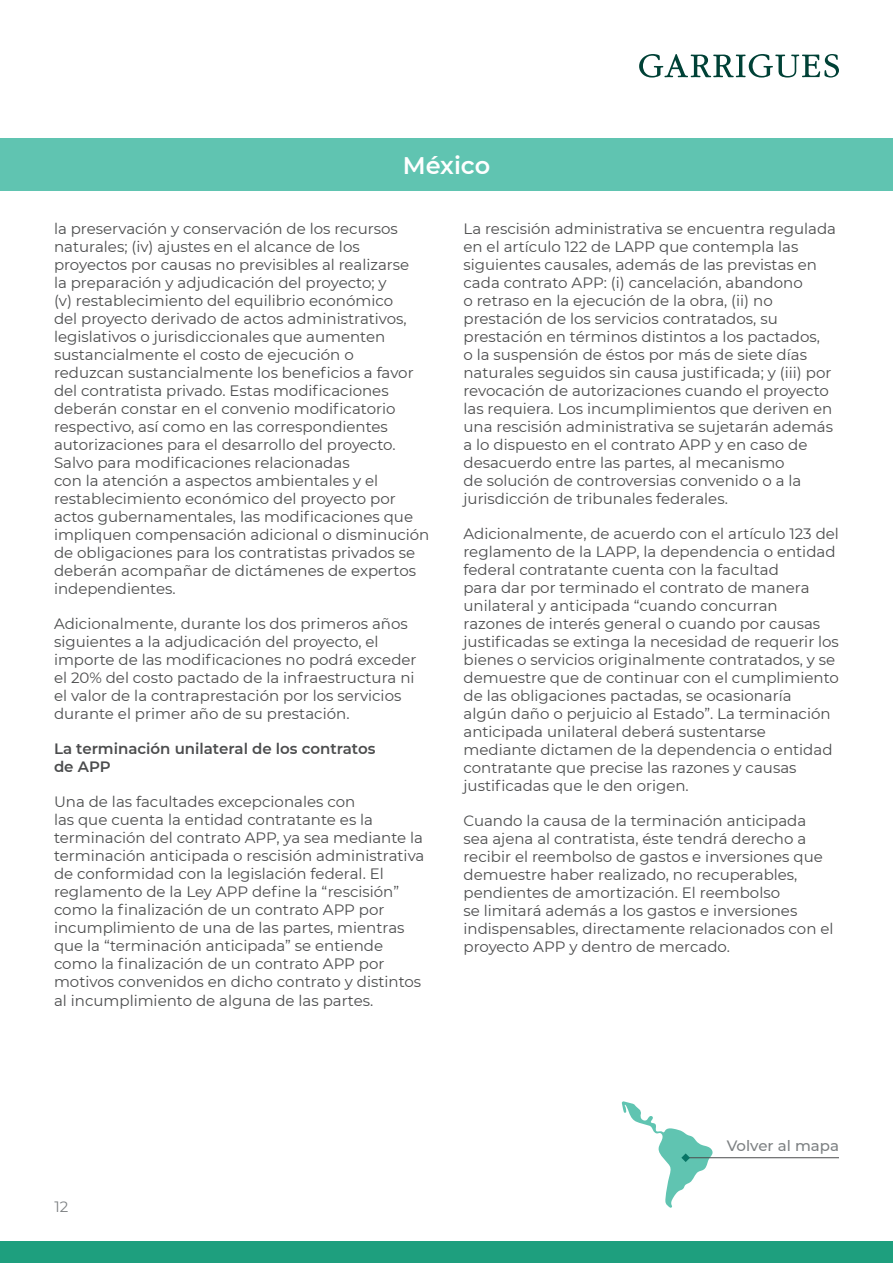
<style>
.page{position:relative;width:893px;height:1263px;background:#fff}
.page>*{position:absolute;margin:0;border:0;box-sizing:border-box;transform-origin:0 0}
.t1{font:600 24px "Montserrat";color:#fff}
.t2{font:15px/18px "Montserrat";color:#4b4c4d}
.t3{font:600 15px/18px "Montserrat";color:#4b4c4d}
.t4{font:500 15px "Montserrat";color:#7d8183}
.t5{font:15px "Montserrat";color:#7d8183}
</style>
<div class="page">
<svg style="left:639px;top:54px;width:200px;height:24px"></svg>
<div style="left:0;top:1242px;width:893px;height:21px;background:#1e9f7e"></div>
<div style="left:0;top:138px;width:893px;height:52px;background:#60c4b1"></div>
<hr style="left:687px;top:1157px;width:152px;height:1px;background:#4b4c4d">
<svg style="left:622px;top:1101px;width:91px;height:107px"></svg>
<p class="t1" style="left:403px;top:148px;width:89px">México</p>
<p class="t2" style="left:54px;top:219px;width:377px">la preservación y conservación de los recursos naturales; (iv) ajustes en el alcance de los proyectos por causas no previsibles al realizarse<br>la preparación y adjudicación del proyecto; y<br>(v) restablecimiento del equilibrio económico<br>del proyecto derivado de actos administrativos, legislativos o jurisdiccionales que aumenten sustancialmente el costo de ejecución o<br>reduzcan sustancialmente los beneficios a favor del contratista privado. Estas modificaciones deberán constar en el convenio modificatorio respectivo, así como en las correspondientes autorizaciones para el desarrollo del proyecto.<br>Salvo para modificaciones relacionadas<br>con la atención a aspectos ambientales y el restablecimiento económico del proyecto por actos gubernamentales, las modificaciones que impliquen compensación adicional o disminución de obligaciones para los contratistas privados se deberán acompañar de dictámenes de expertos independientes.</p>
<p class="t2" style="left:54px;top:614px;width:364px">Adicionalmente, durante los dos primeros años siguientes a la adjudicación del proyecto, el importe de las modificaciones no podrá exceder el 20% del costo pactado de la infraestructura ni el valor de la contraprestación por los servicios durante el primer año de su prestación.</p>
<p class="t3" style="left:54px;top:739px;width:323px">La terminación unilateral de los contratos de APP</p>
<p class="t2" style="left:54px;top:793px;width:372px">Una de las facultades excepcionales con<br>las que cuenta la entidad contratante es la terminación del contrato APP, ya sea mediante la terminación anticipada o rescisión administrativa de conformidad con la legislación federal. El reglamento de la Ley APP define la “rescisión” como la finalización de un contrato APP por incumplimiento de una de las partes, mientras que la “terminación anticipada” se entiende como la finalización de un contrato APP por motivos convenidos en dicho contrato y distintos al incumplimiento de alguna de las partes.</p>
<p class="t2" style="left:463px;top:219px;width:374px">La rescisión administrativa se encuentra regulada en el artículo 122 de LAPP que contempla las siguientes causales, además de las previstas en cada contrato APP: (i) cancelación, abandono<br>o retraso en la ejecución de la obra, (ii) no prestación de los servicios contratados, su prestación en términos distintos a los pactados,<br>o la suspensión de éstos por más de siete días naturales seguidos sin causa justificada; y (iii) por revocación de autorizaciones cuando el proyecto las requiera. Los incumplimientos que deriven en una rescisión administrativa se sujetarán además a lo dispuesto en el contrato APP y en caso de desacuerdo entre las partes, al mecanismo<br>de solución de controversias convenido o a la jurisdicción de tribunales federales.</p>
<p class="t2" style="left:463px;top:524px;width:377px">Adicionalmente, de acuerdo con el artículo 123 del reglamento de la LAPP, la dependencia o entidad federal contratante cuenta con la facultad<br>para dar por terminado el contrato de manera unilateral y anticipada “cuando concurran razones de interés general o cuando por causas justificadas se extinga la necesidad de requerir los bienes o servicios originalmente contratados, y se demuestre que de continuar con el cumplimiento de las obligaciones pactadas, se ocasionaría<br>algún daño o perjuicio al Estado”. La terminación anticipada unilateral deberá sustentarse mediante dictamen de la dependencia o entidad contratante que precise las razones y causas justificadas que le den origen.</p>
<p class="t2" style="left:463px;top:812px;width:372px">Cuando la causa de la terminación anticipada sea ajena al contratista, éste tendrá derecho a recibir el reembolso de gastos e inversiones que demuestre haber realizado, no recuperables, pendientes de amortización. El reembolso<br>se limitará además a los gastos e inversiones indispensables, directamente relacionados con el proyecto APP y dentro de mercado.</p>
<p class="t5" style="left:55px;top:1196px;width:15px">12</p>
<p class="t4" style="left:727px;top:1135px;width:114px">Volver al mapa</p>
</div>
